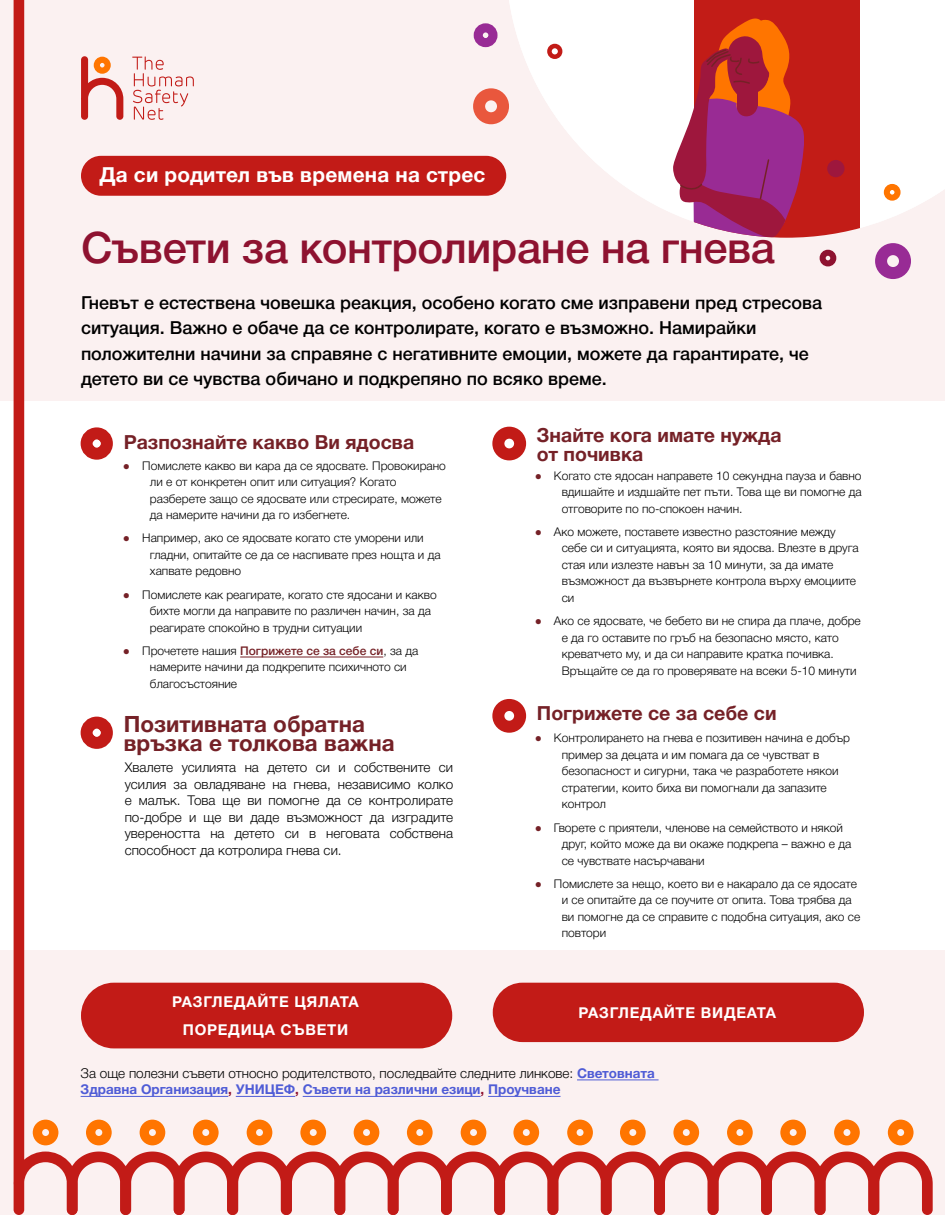
<style>
.page{position:relative;width:945px;height:1215px;background:#fff}
.page>*{position:absolute;margin:0;border:0;box-sizing:border-box;transform-origin:0 0}
.title_small{font:500 43.5px "Helvetica Neue Cyr";letter-spacing:-.01em;color:#8e1230}
.bottom_text{font:700 22.5px/19.5px "Helvetica Neue Cyr";color:#752127}
.pretitle{font:700 20.85px "Helvetica Neue Cyr";letter-spacing:.01em;color:#fff}
.bottom_text-2{font:700 19.5px/19.5px "Helvetica Neue Cyr";color:#752127}
.intro_body{font:500 18px/25.5px "Helvetica Neue Cyr";color:#000}
.button{font:700 15px "Helvetica Neue Cyr";letter-spacing:.05em;color:#fff}
.bottom_text-3{font:300 13.5px/16.5px "Helvetica Neue Cyr";color:#000}
.t1{font:300 12px/16.5px "Helvetica Neue Cyr";color:#000}
.s1{font-family:"Arial";font-weight:400;color:#752127}
.s2{font-weight:500;color:#752126}
.s3{font-weight:700;color:#4f5cd6}
.s4{font-weight:700;color:#8f1230}
</style>
<div class="page">
<div style="left:0;top:0;width:945px;height:401px;background:#fbf1f1"></div>
<div style="left:0;top:950px;width:945px;height:265px;background:#fbf1f1"></div>
<svg style="left:860px;top:0;width:85px;height:228px;fill:#fff"></svg>
<svg style="left:509px;top:0;width:186px;height:213px;fill:#fff"></svg>
<div style="left:695px;top:0;width:165px;height:238px;background:#c21c17"></div>
<div style="left:827px;top:160px;width:18px;height:17px;background:#9e173d;border-radius:50%"></div>
<svg style="left:673px;top:16px;width:133px;height:222px"></svg>
<div style="left:81px;top:156px;width:425px;height:40px;background:#c21b17;border-radius:20px"></div>
<svg style="left:81px;top:56px;width:42px;height:64px"></svg>
<svg style="left:132px;top:56px;width:62px;height:64px"></svg>
<div style="left:81px;top:427px;width:32px;height:33px;border:12px solid #c21b17;border-radius:50%"></div>
<div style="left:81px;top:717px;width:32px;height:32px;border:12px solid #c21b17;border-radius:50%"></div>
<div style="left:492px;top:699px;width:34px;height:34px;border:12px solid #c21b17;border-radius:50%"></div>
<div style="left:492px;top:427px;width:34px;height:33px;border:12px solid #c21b17;border-radius:50%"></div>
<div style="left:875px;top:243px;width:36px;height:36px;border:12px solid #982b95;border-radius:50%"></div>
<div style="left:473px;top:88px;width:36px;height:36px;border:12px solid #e9573d;border-radius:50%"></div>
<div style="left:474px;top:23px;width:24px;height:24px;border:9px solid #982b95;border-radius:50%"></div>
<div style="left:820px;top:250px;width:16px;height:16px;border:6px solid #8e1230;border-radius:50%"></div>
<div style="left:884px;top:184px;width:17px;height:17px;border:6px solid #ff7500;border-radius:50%"></div>
<div style="left:547px;top:44px;width:15px;height:15px;border:4px solid #c21b17;border-radius:50%"></div>
<svg style="left:86px;top:1120px;width:26px;height:25px"></svg>
<svg style="left:13px;top:0;width:54px;height:1215px"></svg>
<svg style="left:140px;top:1120px;width:25px;height:25px"></svg>
<svg style="left:193px;top:1120px;width:26px;height:25px"></svg>
<svg style="left:247px;top:1120px;width:25px;height:25px"></svg>
<svg style="left:300px;top:1120px;width:26px;height:25px"></svg>
<svg style="left:354px;top:1120px;width:25px;height:25px"></svg>
<svg style="left:407px;top:1120px;width:26px;height:25px"></svg>
<svg style="left:461px;top:1120px;width:25px;height:25px"></svg>
<svg style="left:567px;top:1120px;width:26px;height:25px"></svg>
<svg style="left:513px;top:1120px;width:26px;height:25px"></svg>
<svg style="left:620px;top:1120px;width:26px;height:25px"></svg>
<svg style="left:673px;top:1120px;width:26px;height:25px"></svg>
<svg style="left:727px;top:1120px;width:26px;height:25px"></svg>
<svg style="left:780px;top:1120px;width:26px;height:25px"></svg>
<svg style="left:834px;top:1120px;width:26px;height:25px"></svg>
<svg style="left:888px;top:1120px;width:26px;height:25px"></svg>
<svg style="left:67px;top:1152px;width:866px;height:63px"></svg>
<div style="left:81px;top:983px;width:371px;height:65px;background:#c21b17;border-radius:33px"></div>
<div style="left:493px;top:983px;width:371px;height:59px;background:#c21b17;border-radius:30px"></div>
<hr style="left:577px;top:1080px;width:82px;height:1px;background:#4f5cd6">
<hr style="left:81px;top:1096px;width:147px;height:1px;background:#4f5cd6">
<hr style="left:236px;top:1096px;width:59px;height:1px;background:#4f5cd6">
<hr style="left:303px;top:1096px;width:178px;height:1px;background:#4f5cd6">
<hr style="left:488px;top:1096px;width:73px;height:1px;background:#4f5cd6">
<hr style="left:240px;top:657px;width:143px;height:1px;background:#752126">
<p class="pretitle" style="left:99px;top:163px;width:388px">Да си родител във времена на стрес</p>
<p class="title_small" style="left:81px;top:224px;width:696px">Съвети за контролиране на гнева</p>
<p class="intro_body" style="left:81px;top:290px;width:743px">Гневът е естествена човешка реакция, особено когато сме изправени пред стресова ситуация. Важно е обаче да се контролирате, когато е възможно. Намирайки положителни начини за справяне с негативните емоции, можете да гарантирате, че детето ви се чувства обичано и подкрепяно по всяко време.</p>
<p class="bottom_text-2" style="left:124px;top:432px;width:292px">Разпознайте какво Ви ядосва</p>
<p class="t1" style="left:150px;top:457px;width:297px;text-indent:-27px"><span class="s1">●</span> Помислете какво ви кара да се ядосвате. Провокирано ли е от конкретен опит или ситуация? Когато разберете защо се ядосвате или стресирате, можете да намерите начини да го избегнете.</p>
<p class="t1" style="left:150px;top:530px;width:292px;text-indent:-27px"><span class="s1">●</span> Например, ако се ядосвате когато сте уморени или гладни, опитайте се да се наспивате през нощта и да хапвате редовно</p>
<p class="t1" style="left:150px;top:586px;width:288px;text-indent:-27px"><span class="s1">●</span> Помислете как реагирате, когато сте ядосани и какво бихте могли да направите по различен начин, за да реагирате спокойно в трудни ситуации</p>
<p class="t1" style="left:150px;top:643px;width:270px;text-indent:-27px"><span class="s1">●</span> Прочетете нашия <span class="s2">Погрижете се за себе си</span>, за да намерите начини да подкрепите психичното си благосъстояние</p>
<p class="bottom_text" style="left:124px;top:714px;width:273px">Позитивната обратна връзка е толкова важна</p>
<p class="bottom_text-3" style="left:125px;top:760px;width:330px;text-align:justify">Хвалете усилията на детето си и собствените си усилия за овладяване на гнева, независимо колко е малък. Това ще ви помогне да се контролирате по-добре и ще ви даде възможност да изградите увереността на детето си в неговата собствена способност да котролира гнева си.</p>
<p class="button" style="left:172px;top:993px;width:188px">РАЗГЛЕДАЙТЕ ЦЯЛАТА</p>
<p class="button" style="left:183px;top:1021px;width:167px">ПОРЕДИЦА СЪВЕТИ</p>
<p class="bottom_text-2" style="left:537px;top:426px;width:246px">Знайте кога имате нужда от почивка</p>
<p class="t1" style="left:562px;top:467px;width:301px;text-align:justify;text-indent:-27px"><span class="s1">●</span> Когато сте ядосан направете 10 секундна пауза и бавно вдишайте и издшайте пет пъти. Това ще ви помогне да отговорите по по-спокоен начин.</p>
<p class="t1" style="left:562px;top:523px;width:298px;text-indent:-27px"><span class="s1">●</span> Ако можете, поставете известно разстояние между себе си и ситуацията, която ви ядосва. Влезте в друга стая или излезте навън за 10 минути, за да имате възможност да възвърнете контрола върху емоциите си</p>
<p class="t1" style="left:562px;top:613px;width:301px;text-indent:-27px"><span class="s1">●</span> Ако се ядосвате, че бебето ви не спира да плаче, добре е да го оставите по гръб на безопасно място, като креватчето му, и да си направите кратка почивка.<br>Връщайте се да го проверявате на всеки 5-10 минути</p>
<p class="bottom_text-2" style="left:537px;top:703px;width:241px">Погрижете се за себе си</p>
<p class="t1" style="left:562px;top:730px;width:290px;text-indent:-27px"><span class="s1">●</span> Контролирането на гнева е позитивен начина е добър пример за децата и им помага да се чувстват в безопасност и сигурни, така че разработете някои стратегии, които биха ви помогнали да запазите контрол</p>
<p class="t1" style="left:562px;top:819px;width:291px;text-indent:-27px"><span class="s1">●</span> Гворете с приятели, членове на семейството и някой друг, който може да ви окаже подкрепа – важно е да се чувствате насърчавани</p>
<p class="t1" style="left:562px;top:875px;width:300px;text-indent:-27px"><span class="s1">●</span> Помислете за нещо, което ви е накарало да се ядосате и се опитайте да се поучите от опита. Това трябва да ви помогне да се справите с подобна ситуация, ако се повтори</p>
<p class="button" style="left:579px;top:1004px;width:199px">РАЗГЛЕДАЙТЕ ВИДЕАТА</p>
<p class="bottom_text-3" style="left:81px;top:1065px;width:576px">За още полезни съвети относно родителството, последвайте следните линкове: <span class="s3">Световната<br>Здравна Организация</span><span class="s4">,</span> <span class="s3">УНИЦЕФ</span><span class="s4">,</span> <span class="s3">Съвети на различни езици</span><span class="s4">,</span> <span class="s3">Проучване</span></p>
</div>
